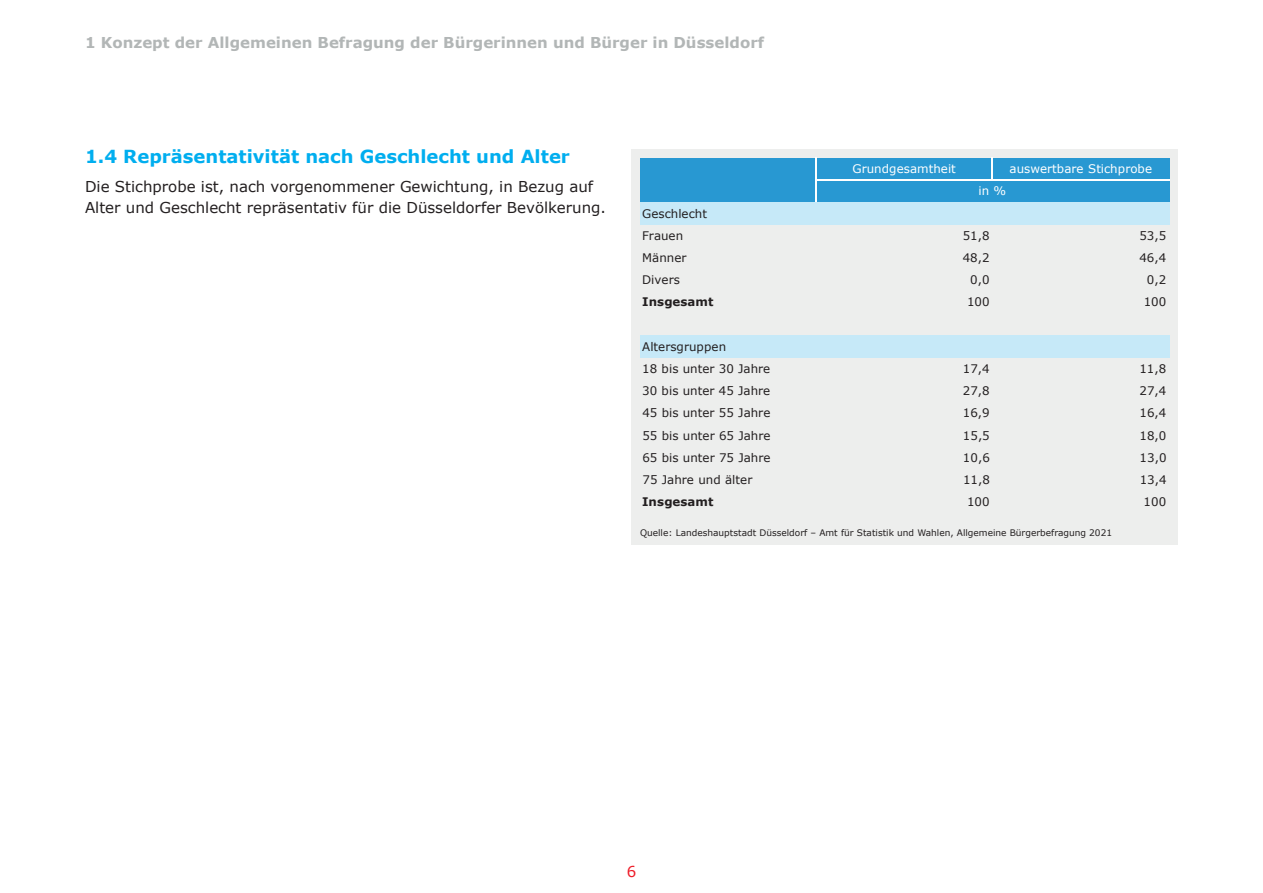
<style>
.page{position:relative;width:1263px;height:893px;background:#fff}
.page>*{position:absolute;margin:0;border:0;box-sizing:border-box;transform-origin:0 0}
.Überschrift_2{font:700 18px "Verdana";color:#00aeef}
.Fließtext{font:15px/21px "Verdana";color:#231f20}
.Kapitelübersch__Oben{font:700 15px "Verdana";color:#b2b6b6}
.t1{font:15px "Verdana";color:#ee1c28}
.t2{font:11.85px/22.2px "Verdana";color:#231f20}
.t3{font:11.85px "Verdana";letter-spacing:.005em;color:#fff}
.t4{font:700 11.85px "Verdana";color:#231f20}
.Quelle__Anmerkungen{font:9px "Verdana";color:#231f20}
</style>
<div class="page">
<div style="left:631px;top:149px;width:547px;height:395px;background:#edeeed"></div>
<div style="left:640px;top:158px;width:529px;height:44px;background:#2898d2"></div>
<div style="left:640px;top:202px;width:529px;height:22px;background:#c6e9f8"></div>
<div style="left:640px;top:335px;width:529px;height:23px;background:#c6e9f8"></div>
<hr style="left:815px;top:157px;width:1px;height:45px;background:#fff">
<svg style="left:992px;top:157px;width:1px;height:22px"></svg>
<hr style="left:816px;top:179px;width:353px;height:1px;background:#fff">
<p class="Kapitelübersch__Oben" style="left:85px;top:32px;width:681px">1 Konzept der Allgemeinen Befragung der Bürgerinnen und Bürger in Düsseldorf</p>
<p class="Überschrift_2" style="left:85px;top:143px;width:486px">1.4 Repräsentativität nach Geschlecht und Alter</p>
<p class="Fließtext" style="left:85px;top:176px;width:522px">Die Stichprobe ist, nach vorgenommener Gewichtung, in Bezug auf<br>Alter und Geschlecht repräsentativ für die Düsseldorfer Bevölkerung.</p>
<p class="t2" style="left:642px;top:202px;width:66px">Geschlecht<br>Frauen</p>
<p class="t3" style="left:852px;top:161px;width:105px">Grundgesamtheit</p>
<p class="t3" style="left:1010px;top:161px;width:144px">auswertbare Stichprobe</p>
<p class="t3" style="left:978px;top:182px;width:29px">in %</p>
<p class="t2" style="left:963px;top:224px;width:28px">51,8</p>
<p class="t2" style="left:1139px;top:224px;width:28px">53,5</p>
<p class="t2" style="left:642px;top:246px;width:46px">Männer</p>
<p class="t2" style="left:963px;top:246px;width:28px">48,2</p>
<p class="t2" style="left:1139px;top:246px;width:28px">46,4</p>
<p class="t2" style="left:642px;top:269px;width:39px">Divers</p>
<p class="t2" style="left:970px;top:269px;width:21px">0,0</p>
<p class="t2" style="left:1147px;top:269px;width:21px">0,2</p>
<p class="t4" style="left:642px;top:294px;width:73px">Insgesamt</p>
<p class="t2" style="left:967px;top:291px;width:24px">100</p>
<p class="t2" style="left:1144px;top:291px;width:24px">100</p>
<p class="t2" style="left:642px;top:335px;width:130px">Altersgruppen<br>18 bis unter 30 Jahre</p>
<p class="t2" style="left:963px;top:357px;width:28px">17,4</p>
<p class="t2" style="left:1139px;top:357px;width:28px">11,8</p>
<p class="t2" style="left:642px;top:380px;width:130px">30 bis unter 45 Jahre</p>
<p class="t2" style="left:963px;top:380px;width:28px">27,8</p>
<p class="t2" style="left:1139px;top:380px;width:28px">27,4</p>
<p class="t2" style="left:642px;top:402px;width:130px">45 bis unter 55 Jahre</p>
<p class="t2" style="left:963px;top:402px;width:28px">16,9</p>
<p class="t2" style="left:1139px;top:402px;width:28px">16,4</p>
<p class="t2" style="left:642px;top:424px;width:130px">55 bis unter 65 Jahre</p>
<p class="t2" style="left:963px;top:424px;width:28px">15,5</p>
<p class="t2" style="left:1139px;top:424px;width:28px">18,0</p>
<p class="t2" style="left:642px;top:446px;width:130px">65 bis unter 75 Jahre</p>
<p class="t2" style="left:963px;top:446px;width:28px">10,6</p>
<p class="t2" style="left:1139px;top:446px;width:28px">13,0</p>
<p class="t2" style="left:642px;top:468px;width:111px">75 Jahre und älter</p>
<p class="t2" style="left:963px;top:468px;width:28px">11,8</p>
<p class="t2" style="left:1140px;top:468px;width:28px">13,4</p>
<p class="t4" style="left:642px;top:493px;width:73px">Insgesamt</p>
<p class="t2" style="left:967px;top:491px;width:24px">100</p>
<p class="t2" style="left:1143px;top:491px;width:24px">100</p>
<p class="Quelle__Anmerkungen" style="left:640px;top:526px;width:474px">Quelle: Landeshauptstadt Düsseldorf – Amt für Statistik und Wahlen, Allgemeine Bürgerbefragung 2021</p>
<p class="t1" style="left:627px;top:862px;width:11px">6</p>
</div>
